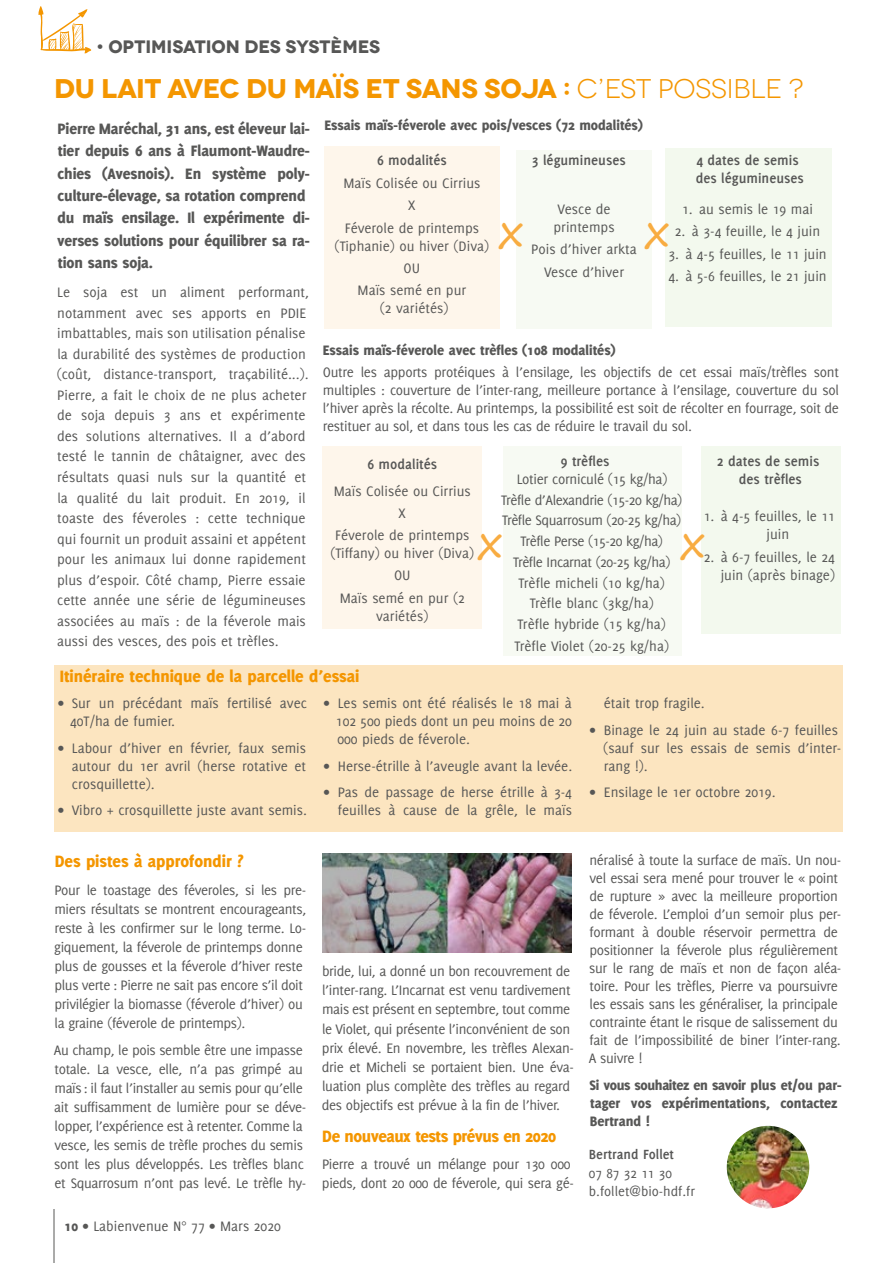
<style>
.page{position:relative;width:893px;height:1263px;background:#fff}
.page>*{position:absolute;margin:0;border:0;box-sizing:border-box;transform-origin:0 0}
.t1{font:700 33px "Segoe Print";color:#f8ac41}
.t2{font:700 27px "Novecentowide";letter-spacing:-.02em;color:#f49600}
.t3{font:800 18px "Delicious";color:#f49600}
.t4{font:800 18px "Delicious";letter-spacing:-.025em;color:#f49600}
.t5{font:700 18px "Novecentowide";letter-spacing:-.005em;color:#575756}
.t6{font:800 16.5px/22.4px "Delicious";letter-spacing:-.005em;color:#575756}
.t7{font:15px/18px "Delicious";letter-spacing:-.02em;color:#575756}
.t8{font:15px/20.5px "Delicious";color:#575756}
.t9{font:800 15px/18px "Delicious";color:#575756}
.t10{font:700 15px/18px "Delicious";color:#575756}
.t11{font:14.55px/17.4px "Delicious";color:#575756}
.t12{font:700 14.55px "Delicious";color:#575756}
.s1{font-weight:400}
.s2{font-weight:800}
</style>
<div class="page">
<hr style="left:54px;top:1209px;width:1px;height:54px;background:#575756">
<svg style="left:38px;top:6px;width:53px;height:48px"></svg>
<img style="left:727px;top:1126px;width:82px;height:82px;border-radius:41px">
<img style="left:323px;top:854px;width:248px;height:99px">
<div style="left:324px;top:146px;width:175px;height:182px;background:#fef6eb"></div>
<div style="left:517px;top:150px;width:135px;height:178px;background:#f7faf3"></div>
<div style="left:665px;top:148px;width:166px;height:179px;background:#f3f9ee"></div>
<div style="left:323px;top:446px;width:159px;height:183px;background:#fef6eb"></div>
<div style="left:503px;top:446px;width:179px;height:210px;background:#f7faf3"></div>
<div style="left:701px;top:446px;width:140px;height:188px;background:#f3f9ee"></div>
<div style="left:54px;top:665px;width:789px;height:166px;background:#fce5c0"></div>
<p class="t5" style="left:97px;top:35px;width:285px">• OPTIMISATION DES SYSTÈMES</p>
<h2 class="t2" style="left:54px;top:72px;width:751px">DU LAIT AVEC DU MAÏS ET SANS SOJA : <span class="s1">C’EST POSSIBLE ?</span></h2>
<p class="t6" style="left:57px;top:117px;width:254px">Pierre Maréchal, 31 ans, est éleveur lai&shy;tier depuis 6 ans à Flaumont-Waudre&shy;chies (Avesnois). En système poly&shy;culture-élevage, sa rotation comprend du maïs ensilage. Il expérimente di&shy;verses solutions pour équilibrer sa ra&shy;tion sans soja.</p>
<p class="t8" style="left:57px;top:282px;width:254px">Le soja est un aliment performant, notamment avec ses apports en PDIE imbattables, mais son utilisation pénalise la durabilité des systèmes de production (coût, distance-transport, traçabilité...).<br>Pierre, a fait le choix de ne plus acheter de soja depuis 3 ans et expérimente des solutions alternatives. Il a d’abord testé le tannin de châtaigner, avec des résultats quasi nuls sur la quantité et la qualité du lait produit. En 2019, il toaste des féveroles : cette technique qui fournit un produit assaini et appétent pour les animaux lui donne rapidement plus d’espoir. Côté champ, Pierre essaie cette année une série de légumineuses associées au maïs : de la féverole mais aussi des vesces, des pois et trèfles.</p>
<p class="t9" style="left:324px;top:116px;width:320px">Essais maïs-féverole avec pois/vesces (72 modalités)</p>
<p class="t10" style="left:532px;top:151px;width:95px">3 légumineuses</p>
<p class="t10" style="left:696px;top:151px;width:110px">4 dates de semis des légumineuses</p>
<p class="t8" style="left:553px;top:200px;width:63px;line-height:18px">Vesce de printemps</p>
<p class="t8" style="left:531px;top:238px;width:107px;line-height:22.2px;text-align:center">Pois d’hiver arkta<br>Vesce d’hiver</p>
<p class="t10" style="left:377px;top:151px;width:71px">6 modalités</p>
<p class="t8" style="left:343px;top:172px;width:139px;line-height:22.2px;text-align:center">Maïs Colisée ou Cirrius<br>X<br>Féverole de printemps</p>
<p class="t8" style="left:335px;top:234px;width:156px;line-height:22.2px;text-align:center">(Tiphanie) ou hiver (Diva)<br>OU<br>Maïs semé en pur</p>
<p class="t8" style="left:380px;top:298px;width:70px">(2 variétés)</p>
<p class="t8" style="left:682px;top:199px;width:132px">1. au semis le 19 mai</p>
<p class="t8" style="left:675px;top:221px;width:147px">2. à 3-4 feuille, le 4 juin</p>
<p class="t8" style="left:668px;top:243px;width:160px">3. à 4-5 feuilles, le 11 juin</p>
<p class="t8" style="left:668px;top:265px;width:160px">4. à 5-6 feuilles, le 21 juin</p>
<h1 class="t1" style="left:499px;top:205px;width:26px">X</h1>
<h1 class="t1" style="left:645px;top:205px;width:26px">X</h1>
<p class="t9" style="left:323px;top:341px;width:294px">Essais maïs-féverole avec trèfles (108 modalités)</p>
<p class="t7" style="left:323px;top:363px;width:518px;text-align:justify">Outre les apports protéiques à l’ensilage, les objectifs de cet essai maïs/trèfles sont multiples : couverture de l’inter-rang, meilleure portance à l’ensilage, couverture du sol l’hiver après la récolte. Au printemps, la possibilité est soit de récolter en fourrage, soit de restituer au sol, et dans tous les cas de réduire le travail du sol.</p>
<p class="t10" style="left:367px;top:455px;width:71px">6 modalités</p>
<p class="t8" style="left:334px;top:479px;width:139px;line-height:22.2px;text-align:center">Maïs Colisée ou Cirrius<br>X<br>Féverole de printemps</p>
<p class="t8" style="left:331px;top:542px;width:145px;line-height:22.2px;text-align:center">(Tiffany) ou hiver (Diva)<br>OU<br>Maïs semé en pur (2</p>
<p class="t8" style="left:376px;top:605px;width:54px">variétés)</p>
<p class="t10" style="left:561px;top:452px;width:50px">9 trèfles</p>
<p class="t10" style="left:717px;top:452px;width:104px">2 dates de semis</p>
<p class="t7" style="left:517px;top:470px;width:152px">Lotier corniculé (15 kg/ha)</p>
<p class="t10" style="left:739px;top:470px;width:65px">des trèfles</p>
<p class="t7" style="left:501px;top:489px;width:183px;line-height:20.7px;text-align:center">Trèfle d’Alexandrie (15-20 kg/ha)<br>Trèfle Squarrosum (20-25 kg/ha)<br>Trèfle Perse (15-20 kg/ha)<br>Trèfle Incarnat (20-25 kg/ha)<br>Trèfle micheli (10 kg/ha)<br>Trèfle blanc (3kg/ha)<br>Trèfle hybride (15 kg/ha)</p>
<p class="t8" style="left:514px;top:636px;width:156px">Trèfle Violet (20-25 kg/ha)</p>
<p class="t8" style="left:766px;top:507px;width:70px;line-height:18px;text-indent:-63px">1. à 4-5 feuilles, le 11 juin</p>
<p class="t8" style="left:704px;top:548px;width:133px;line-height:18px;text-align:right">2. à 6-7 feuilles, le 24 juin (après binage)</p>
<h1 class="t1" style="left:478px;top:516px;width:26px">X</h1>
<h1 class="t1" style="left:681px;top:516px;width:26px">X</h1>
<p class="t3" style="left:60px;top:665px;width:301px">Itinéraire technique de la parcelle d’essai</p>
<p class="t8" style="left:70px;top:694px;width:238px;line-height:18px;text-indent:-12px">• Sur un précédant maïs fertilisé avec<br>40T/ha de fumier.</p>
<p class="t7" style="left:72px;top:738px;width:236px;text-align:justify;text-indent:-14px">• Labour d’hiver en février, faux semis autour du 1er avril (herse rotative et crosquillette).</p>
<p class="t8" style="left:58px;top:800px;width:251px">• Vibro + crosquillette juste avant semis.</p>
<p class="t7" style="left:336px;top:694px;width:238px;text-align:justify;text-indent:-12px">• Les semis ont été réalisés le 18 mai à 102 500 pieds dont un peu moins de 20<br>000 pieds de féverole.</p>
<p class="t8" style="left:324px;top:755px;width:250px">• Herse-étrille à l’aveugle avant la levée.</p>
<p class="t8" style="left:324px;top:783px;width:250px;line-height:18px;text-align:right">• Pas de passage de herse étrille à 3-4 feuilles à cause de la grêle, le maïs</p>
<p class="t3" style="left:55px;top:851px;width:190px">Des pistes à approfondir ?</p>
<p class="t7" style="left:54px;top:880px;width:254px;line-height:19px">Pour le toastage des féveroles, si les pre&shy;miers résultats se montrent encourageants, reste à les confirmer sur le long terme. Lo&shy;giquement, la féverole de printemps donne plus de gousses et la féverole d’hiver reste plus verte : Pierre ne sait pas encore s’il doit privilégier la biomasse (féverole d’hiver) ou la graine (féverole de printemps).</p>
<p class="t7" style="left:54px;top:1041px;width:254px;line-height:19px">Au champ, le pois semble être une impasse totale. La vesce, elle, n’a pas grimpé au maïs : il faut l’installer au semis pour qu’elle ait suffisamment de lumière pour se déve&shy;lopper, l’expérience est à retenter. Comme la vesce, les semis de trèfle proches du semis sont les plus développés. Les trèfles blanc et Squarrosum n’ont pas levé. Le trèfle hy-</p>
<p class="t8" style="left:65px;top:1216px;width:218px"><span class="s2">10</span> • Labienvenue N° 77 • Mars 2020</p>
<p class="t7" style="left:322px;top:961px;width:254px;line-height:19.2px">bride, lui, a donné un bon recouvrement de l’inter-rang. L’Incarnat est venu tardivement mais est présent en septembre, tout comme le Violet, qui présente l’inconvénient de son prix élevé. En novembre, les trèfles Alexan&shy;drie et Micheli se portaient bien. Une éva&shy;luation plus complète des trèfles au regard des objectifs est prévue à la fin de l’hiver.</p>
<p class="t4" style="left:322px;top:1125px;width:236px">De nouveaux tests prévus en 2020</p>
<p class="t7" style="left:322px;top:1154px;width:253px;line-height:19.2px">Pierre a trouvé un mélange pour 130 000 pieds, dont 20 000 de féverole, qui sera gé-</p>
<p class="t8" style="left:604px;top:693px;width:103px">était trop fragile.</p>
<p class="t8" style="left:603px;top:720px;width:240px;line-height:18px;text-indent:-14px">• Binage le 24 juin au stade 6-7 feuilles (sauf sur les essais de semis d’inter&shy;rang !).</p>
<p class="t8" style="left:590px;top:782px;width:187px">• Ensilage le 1er octobre 2019.</p>
<p class="t7" style="left:589px;top:851px;width:254px">néralisé à toute la surface de maïs. Un nou&shy;vel essai sera mené pour trouver le « point de rupture » avec la meilleure proportion de féverole. L’emploi d’un semoir plus per&shy;formant à double réservoir permettra de positionner la féverole plus régulièrement sur le rang de maïs et non de façon aléa&shy;toire. Pour les trèfles, Pierre va poursuivre les essais sans les généraliser, la principale contrainte étant le risque de salissement du fait de l’impossibilité de biner l’inter-rang.<br>A suivre !</p>
<p class="t9" style="left:590px;top:1075px;width:254px">Si vous souhaitez en savoir plus et/ou par&shy;tager vos expérimentations, contactez<br>Bertrand !</p>
<p class="t12" style="left:589px;top:1146px;width:87px">Bertrand Follet</p>
<p class="t11" style="left:589px;top:1164px;width:108px">07 87 32 11 30 b.follet@bio-hdf.fr</p>
</div>
